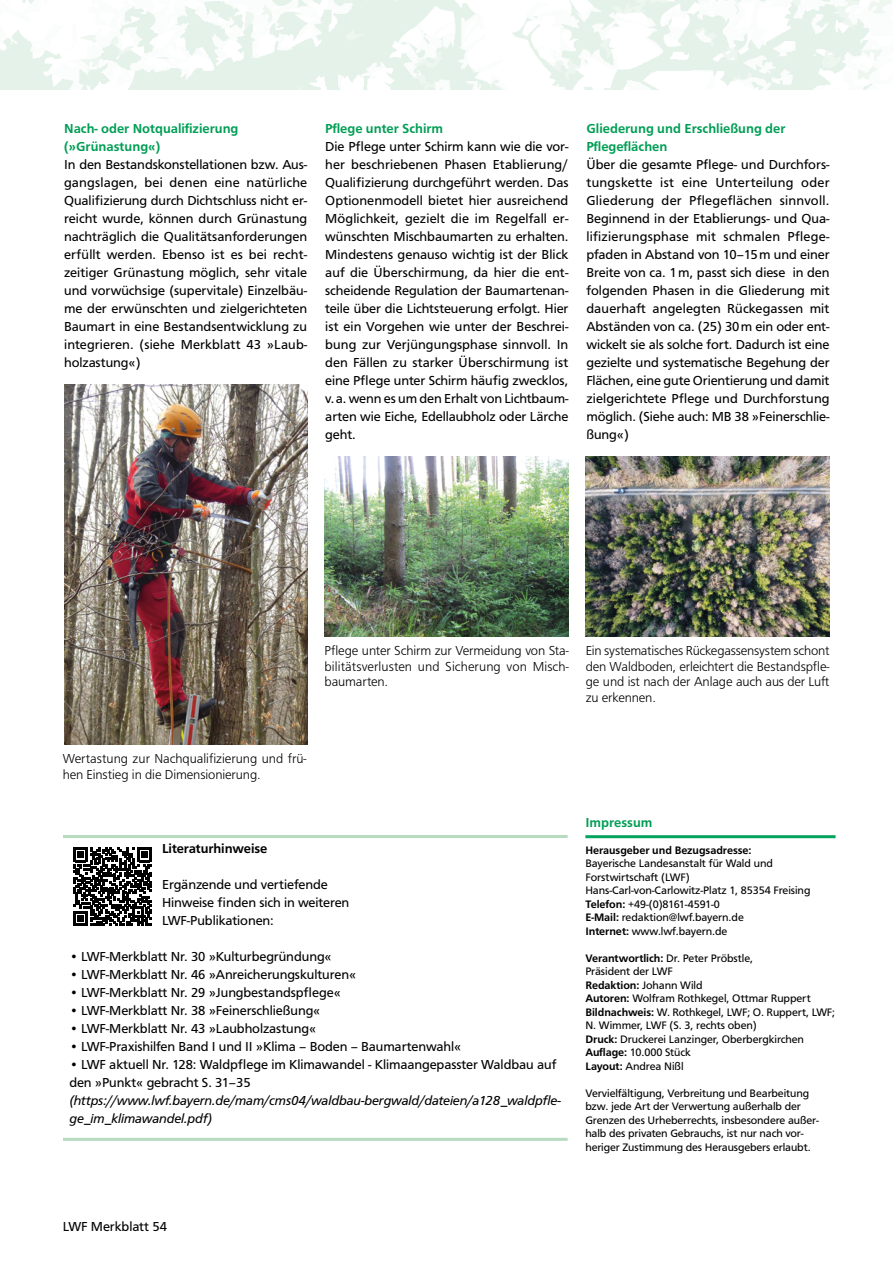
<style>
.page{position:relative;width:893px;height:1263px;background:#fff}
.page>*{position:absolute;margin:0;border:0;box-sizing:border-box;transform-origin:0 0}
._03_mb-Fliesstext_2{font:13.5px/18px "Front Page Pro";letter-spacing:-.005em;color:#000;text-align:justify}
._04_mb-Kastentext_grün{font:13.5px/18px "Front Page Pro";letter-spacing:-.005em;color:#000}
._04_mb-Bildlegende{font:300 13.5px/15.8px "Front Page Pro";letter-spacing:-.005em;color:#000;text-align:justify}
._04_mb-Kastentext_grün-2{font:italic 13.5px/18px "Front Page Pro";letter-spacing:-.005em;color:#000}
._01_mb-grün_H3{font:500 13.5px/18px "Front Page Pro";color:#009e55}
._04_mb-Kastentext_grün-3{font:500 13.5px "Front Page Pro";letter-spacing:-.005em;color:#000}
._07_mb-Impr-Titel{font:500 13.5px "Front Page Pro";color:#009e55}
._07_mb-Impr-Text{font:11.25px/13.5px "Front Page Pro";letter-spacing:-.01em;color:#000}
._07_mb-Impr-Text-2{font:500 11.25px "Front Page Pro";letter-spacing:-.005em;color:#000}
.s1{font-style:normal}
.s2{font-weight:500}
.s3{font-weight:400}
</style>
<div class="page">
<img style="left:0;top:0;width:893px;height:89px">
<hr style="left:585px;top:835px;width:251px;height:3px;background:#00a35e">
<hr style="left:63px;top:835px;width:505px;height:3px;background:#b7dbbf">
<hr style="left:63px;top:1138px;width:505px;height:3px;background:#b7dbbf">
<svg style="left:73px;top:847px;width:79px;height:79px"></svg>
<img style="left:64px;top:385px;width:244px;height:360px">
<img style="left:325px;top:457px;width:244px;height:180px">
<img style="left:586px;top:457px;width:243px;height:180px">
<h3 class="_01_mb-grün_H3" style="left:64px;top:118px;width:176px">Nach- oder Notqualifizierung (»Grünastung«)</h3>
<p class="_03_mb-Fliesstext_2" style="left:64px;top:154px;width:245px">In den Bestandskonstellationen bzw. Aus&shy;gangslagen, bei denen eine natürliche Qualifizierung durch Dichtschluss nicht er&shy;reicht wurde, können durch Grünastung nachträglich die Qualitätsanforderungen erfüllt werden. Ebenso ist es bei recht&shy;zeitiger Grünastung möglich, sehr vitale und vorwüchsige (supervitale) Einzelbäu&shy;me der erwünschten und zielgerichteten Baumart in eine Bestandsentwicklung zu integrieren. (siehe Merkblatt 43 »Laub&shy;holzastung«)</p>
<h3 class="_01_mb-grün_H3" style="left:325px;top:118px;width:119px">Pflege unter Schirm</h3>
<p class="_03_mb-Fliesstext_2" style="left:325px;top:136px;width:245px">Die Pflege unter Schirm kann wie die vor&shy;her beschriebenen Phasen Etablierung/ Qualifizierung durchgeführt werden. Das Optionenmodell bietet hier ausreichend Möglichkeit, gezielt die im Regelfall er&shy;wünschten Mischbaumarten zu erhalten.<br>Mindestens genauso wichtig ist der Blick auf die Überschirmung, da hier die ent&shy;scheidende Regulation der Baumartenan&shy;teile über die Lichtsteuerung erfolgt. Hier ist ein Vorgehen wie unter der Beschrei&shy;bung zur Verjüngungsphase sinnvoll. In den Fällen zu starker Überschirmung ist eine Pflege unter Schirm häufig zwecklos, v.a. wenn es um den Erhalt von Lichtbaum&shy;arten wie Eiche, Edellaubholz oder Lärche geht.</p>
<h3 class="_01_mb-grün_H3" style="left:586px;top:118px;width:201px">Gliederung und Erschließung der<br>Pflegeflächen</h3>
<p class="_03_mb-Fliesstext_2" style="left:586px;top:154px;width:245px">Über die gesamte Pflege- und Durchfors&shy;tungskette ist eine Unterteilung oder Gliederung der Pflegeflächen sinnvoll.<br>Beginnend in der Etablierungs- und Qua&shy;lifizierungsphase mit schmalen Pflege&shy;pfaden in Abstand von 10–15m und einer Breite von ca. 1m, passt sich diese in den folgenden Phasen in die Gliederung mit dauerhaft angelegten Rückegassen mit Abständen von ca. (25) 30m ein oder ent&shy;wickelt sie als solche fort. Dadurch ist eine gezielte und systematische Begehung der Flächen, eine gute Orientierung und damit zielgerichtete Pflege und Durchforstung möglich. (Siehe auch: MB 38 »Feinerschlie&shy;ßung«)</p>
<p class="_04_mb-Bildlegende" style="left:325px;top:641px;width:246px">Pflege unter Schirm zur Vermeidung von Sta&shy;bilitätsverlusten und Sicherung von Misch&shy;baumarten.</p>
<p class="_04_mb-Bildlegende" style="left:586px;top:641px;width:245px">Ein systematisches Rückegassensystem schont den Waldboden, erleichtert die Bestandspfle&shy;ge und ist nach der Anlage auch aus der Luft zu erkennen.</p>
<p class="_04_mb-Bildlegende" style="left:63px;top:749px;width:245px">Wertastung zur Nachqualifizierung und frü&shy;hen Einstieg in die Dimensionierung.</p>
<p class="_04_mb-Kastentext_grün-3" style="left:162px;top:838px;width:107px">Literaturhinweise</p>
<p class="_04_mb-Kastentext_grün" style="left:162px;top:874px;width:189px">Ergänzende und vertiefende<br>Hinweise finden sich in weiteren<br>LWF-Publikationen:</p>
<p class="_04_mb-Kastentext_grün" style="left:69px;top:946px;width:264px">• LWF-Merkblatt Nr. 30 »Kulturbegründung«</p>
<p class="_04_mb-Kastentext_grün" style="left:69px;top:964px;width:288px">• LWF-Merkblatt Nr. 46 »Anreicherungskulturen«</p>
<p class="_04_mb-Kastentext_grün" style="left:69px;top:982px;width:273px">• LWF-Merkblatt Nr. 29 »Jungbestandspflege«</p>
<p class="_04_mb-Kastentext_grün" style="left:69px;top:1000px;width:253px">• LWF-Merkblatt Nr. 38 »Feinerschließung«</p>
<p class="_04_mb-Kastentext_grün" style="left:69px;top:1018px;width:248px">• LWF-Merkblatt Nr. 43 »Laubholzastung«</p>
<p class="_04_mb-Kastentext_grün" style="left:69px;top:1036px;width:393px">• LWF-Praxishilfen Band I und II »Klima – Boden – Baumartenwahl«</p>
<p class="_04_mb-Kastentext_grün-2" style="left:69px;top:1054px;width:493px"><span class="s1">• LWF aktuell Nr. 128: Waldpflege im Klimawandel - Klimaangepasster Waldbau auf den »Punkt« gebracht S. 31–35 </span>(https://www.lwf.bayern.de/mam/cms04/waldbau-bergwald/dateien/a128_waldpfle&shy;ge_im_klimawandel.pdf)</p>
<h3 class="_07_mb-Impr-Titel" style="left:585px;top:812px;width:69px">Impressum</h3>
<p class="_07_mb-Impr-Text-2" style="left:585px;top:842px;width:168px">Herausgeber und Bezugsadresse:</p>
<p class="_07_mb-Impr-Text" style="left:585px;top:856px;width:189px">Bayerische Landesanstalt für Wald und<br>Forstwirtschaft (LWF)</p>
<p class="_07_mb-Impr-Text" style="left:585px;top:883px;width:226px">Hans-Carl-von-Carlowitz-Platz 1, 85354 Freising<br><span class="s2">Telefon:</span> +49-(0)8161-4591-0</p>
<p class="_07_mb-Impr-Text" style="left:585px;top:910px;width:160px"><span class="s2">E-Mail:</span> redaktion@lwf.bayern.de</p>
<p class="_07_mb-Impr-Text" style="left:585px;top:923px;width:144px"><span class="s2">Internet:</span> www.lwf.bayern.de</p>
<p class="_07_mb-Impr-Text" style="left:585px;top:950px;width:169px"><span class="s2">Verantwortlich:</span> Dr. Peter Pröbstle,<br>Präsident der LWF</p>
<p class="_07_mb-Impr-Text-2" style="left:585px;top:977px;width:119px">Redaktion: <span class="s3">Johann Wild</span></p>
<p class="_07_mb-Impr-Text" style="left:585px;top:991px;width:227px"><span class="s2">Autoren:</span> Wolfram Rothkegel, Ottmar Ruppert</p>
<p class="_07_mb-Impr-Text" style="left:585px;top:1004px;width:251px"><span class="s2">Bildnachweis:</span> W. Rothkegel, LWF; O. Ruppert, LWF;<br>N. Wimmer, LWF (S. 3, rechts oben)</p>
<p class="_07_mb-Impr-Text" style="left:585px;top:1031px;width:220px"><span class="s2">Druck:</span> Druckerei Lanzinger, Oberbergkirchen</p>
<p class="_07_mb-Impr-Text" style="left:585px;top:1045px;width:107px"><span class="s2">Auflage:</span> 10.000 Stück</p>
<p class="_07_mb-Impr-Text" style="left:585px;top:1058px;width:100px"><span class="s2">Layout:</span> Andrea Nißl</p>
<p class="_07_mb-Impr-Text" style="left:585px;top:1085px;width:235px">Vervielfältigung, Verbreitung und Bearbeitung bzw. jede Art der Verwertung außerhalb der Grenzen des Urheberrechts, insbesondere außer&shy;halb des privaten Gebrauchs, ist nur nach vor&shy;heriger Zustimmung des Herausgebers erlaubt.</p>
<p class="_03_mb-Fliesstext_2" style="left:63px;top:1216px;width:106px">LWF Merkblatt 54</p>
</div>
